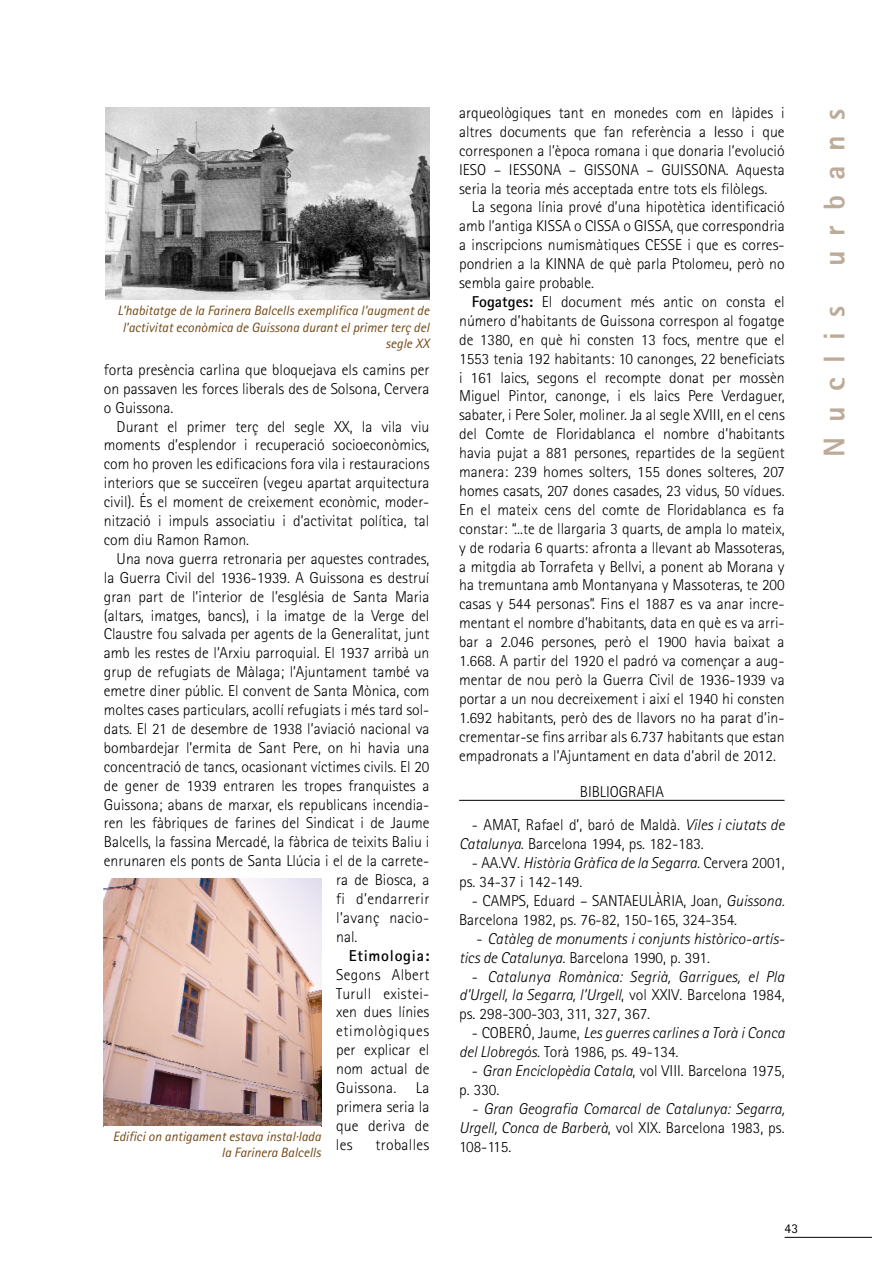
<style>
.page{position:relative;width:893px;height:1263px;background:#fff}
.page>*{position:absolute;margin:0;border:0;box-sizing:border-box;transform-origin:0 0}
.t1{font:800 30px "Rotis Sans Serif";letter-spacing:.5em;color:#bdab99}
.t2{font:300 15.75px/18.9px "Rotis Sans Serif";color:#000;text-align:justify}
.t3{font:italic 300 15.75px/18.9px "Rotis Sans Serif";color:#000}
.t4{font:300 15.75px "Rotis Sans Serif";letter-spacing:.02em;color:#000}
.t5{font:700 15.75px "Rotis Sans Serif";letter-spacing:.045em;color:#000}
.t6{font:italic 13.5px/16.2px "Rotis Sans Serif";color:#734813;text-align:right}
.t7{font:13.5px "Rotis Sans Serif";color:#000}
.s1{font-weight:700}
.s2{font-style:italic}
.s3{font-style:normal}
</style>
<div class="page">
<svg style="left:784px;top:1237px;width:88px;height:1px"></svg>
<svg style="left:459px;top:800px;width:326px;height:1px"></svg>
<img style="left:106px;top:107px;width:323px;height:192px">
<img style="left:104px;top:878px;width:217px;height:248px">
<p class="t6" style="left:117px;top:304px;width:313px">L’habitatge de la Farinera Balcells exemplifica l’augment de l’activitat econòmica de Guissona durant el primer terç del segle XX</p>
<p class="t2" style="left:104px;top:362px;width:327px">forta presència carlina que bloquejava els camins per on passaven les forces liberals des de Solsona, Cervera o Guissona.</p>
<p class="t2" style="left:104px;top:418px;width:327px;text-indent:13px">Durant el primer terç del segle XX, la vila viu moments d’esplendor i recuperació socioeconòmics, com ho proven les edificacions fora vila i restauracions interiors que se succeïren (vegeu apartat arquitectura civil). És el moment de creixement econòmic, moder&shy;nització i impuls associatiu i d’activitat política, tal com diu Ramon Ramon.</p>
<p class="t2" style="left:117px;top:551px;width:314px">Una nova guerra retronaria per aquestes contrades,</p>
<p class="t2" style="left:104px;top:570px;width:327px">la Guerra Civil del 1936-1939. A Guissona es destruí</p>
<p class="t2" style="left:104px;top:588px;width:327px">gran part de l’interior de l’església de Santa Maria</p>
<p class="t2" style="left:104px;top:607px;width:327px">(altars, imatges, bancs), i la imatge de la Verge del</p>
<p class="t2" style="left:104px;top:626px;width:327px">Claustre fou salvada per agents de la Generalitat, junt</p>
<p class="t2" style="left:104px;top:645px;width:327px">amb les restes de l’Arxiu parroquial. El 1937 arribà un</p>
<p class="t2" style="left:104px;top:664px;width:327px">grup de refugiats de Màlaga; l’Ajuntament també va</p>
<p class="t2" style="left:104px;top:683px;width:327px">emetre diner públic. El convent de Santa Mònica, com</p>
<p class="t2" style="left:104px;top:702px;width:327px">moltes cases particulars, acollí refugiats i més tard sol-</p>
<p class="t2" style="left:104px;top:721px;width:327px">dats. El 21 de desembre de 1938 l’aviació nacional va</p>
<p class="t2" style="left:104px;top:740px;width:327px">bombardejar l’ermita de Sant Pere, on hi havia una</p>
<p class="t2" style="left:104px;top:759px;width:327px">concentració de tancs, ocasionant víctimes civils. El 20</p>
<p class="t2" style="left:104px;top:777px;width:327px">de gener de 1939 entraren les tropes franquistes a</p>
<p class="t2" style="left:104px;top:796px;width:327px">Guissona; abans de marxar, els republicans incendia-</p>
<p class="t2" style="left:104px;top:815px;width:327px">ren les fàbriques de farines del Sindicat i de Jaume</p>
<p class="t2" style="left:104px;top:834px;width:327px">Balcells, la fassina Mercadé, la fàbrica de teixits Baliu i</p>
<p class="t2" style="left:104px;top:853px;width:327px">enrunaren els ponts de Santa Llúcia i el de la carrete-</p>
<p class="t2" style="left:336px;top:872px;width:95px">ra de Biosca, a</p>
<p class="t4" style="left:336px;top:893px;width:95px">fi d’endarrerir</p>
<p class="t4" style="left:336px;top:912px;width:95px">l’avanç nacio-</p>
<p class="t2" style="left:336px;top:929px;width:23px">nal.</p>
<p class="t5" style="left:349px;top:950px;width:82px">Etimologia:</p>
<p class="t2" style="left:336px;top:966px;width:95px">Segons Albert Turull existei&shy;xen dues línies etimològiques per explicar el nom actual de Guissona. La primera seria la que deriva de les</p>
<p class="t6" style="left:113px;top:1130px;width:210px">Edifici on antigament estava instal·lada la Farinera Balcells</p>
<p class="t4" style="left:375px;top:1139px;width:55px">troballes</p>
<p class="t2" style="left:459px;top:105px;width:327px">arqueològiques tant en monedes com en làpides i altres documents que fan referència a Iesso i que corresponen a l’època romana i que donaria l’evolució IESO – IESSONA – GISSONA – GUISSONA. Aquesta seria la teoria més acceptada entre tots els filòlegs.</p>
<p class="t2" style="left:459px;top:199px;width:327px;text-indent:13px">La segona línia prové d’una hipotètica identificació amb l’antiga KISSA o CISSA o GISSA, que correspondria a inscripcions numismàtiques CESSE i que es corres&shy;pondrien a la KINNA de què parla Ptolomeu, però no sembla gaire probable.</p>
<p class="t2" style="left:459px;top:294px;width:327px;text-indent:13px"><span class="s1">Fogatges:</span> El document més antic on consta el número d’habitants de Guissona correspon al fogatge de 1380, en què hi consten 13 focs, mentre que el 1553 tenia 192 habitants: 10 canonges, 22 beneficiats i 161 laics, segons el recompte donat per mossèn Miguel Pintor, canonge, i els laics Pere Verdaguer, sabater, i Pere Soler, moliner. Ja al segle XVIII, en el cens del Comte de Floridablanca el nombre d’habitants havia pujat a 881 persones, repartides de la següent manera: 239 homes solters, 155 dones solteres, 207 homes casats, 207 dones casades, 23 vidus, 50 vídues.<br>En el mateix cens del comte de Floridablanca es fa constar: “...te de llargaria 3 quarts, de ampla lo mateix, y de rodaria 6 quarts: afronta a llevant ab Massoteras, a mitgdia ab Torrafeta y Bellvi, a ponent ab Morana y ha tremuntana amb Montanyana y Massoteras, te 200 casas y 544 personas”. Fins el 1887 es va anar incre&shy;mentant el nombre d’habitants, data en què es va arri&shy;bar a 2.046 persones, però el 1900 havia baixat a 1.668. A partir del 1920 el padró va començar a aug&shy;mentar de nou però la Guerra Civil de 1936-1939 va portar a un nou decreixement i així el 1940 hi consten 1.692 habitants, però des de llavors no ha parat d’in&shy;crementar-se fins arribar als 6.737 habitants que estan empadronats a l’Ajuntament en data d’abril de 2012.</p>
<p class="t2" style="left:580px;top:784px;width:86px">BIBLIOGRAFIA</p>
<p class="t2" style="left:459px;top:817px;width:327px;text-indent:13px">- AMAT, Rafael d’, baró de Maldà. <span class="s2">Viles i ciutats de<br>Catalunya.</span> Barcelona 1994, ps. 182-183.</p>
<p class="t2" style="left:459px;top:855px;width:327px;text-indent:13px">- AA.VV. <span class="s2">Història Gràfica de la Segarra.</span> Cervera 2001, ps. 34-37 i 142-149.</p>
<p class="t2" style="left:459px;top:893px;width:327px;text-indent:13px">- CAMPS, Eduard – SANTAEULÀRIA, Joan, <span class="s2">Guissona.<br></span>Barcelona 1982, ps. 76-82, 150-165, 324-354.</p>
<p class="t3" style="left:459px;top:931px;width:327px;text-indent:17px"><span class="s3">-</span> Catàleg de monuments i conjunts històrico-artís&shy;tics de Catalunya. <span class="s3">Barcelona 1990, p. 391.</span></p>
<p class="t3" style="left:459px;top:968px;width:327px;text-align:justify;text-indent:13px"><span class="s3">-</span> Catalunya Romànica: Segrià, Garrigues, el Pla d’Urgell, la Segarra, l’Urgell<span class="s3">, vol XXIV. Barcelona 1984, ps. 298-300-303, 311, 327, 367.</span></p>
<p class="t3" style="left:459px;top:1025px;width:327px;text-indent:13px"><span class="s3">- COBERÓ, Jaume,</span> Les guerres carlines a Torà i Conca del Llobregós. <span class="s3">Torà 1986, ps. 49-134.</span></p>
<p class="t2" style="left:459px;top:1063px;width:327px;text-indent:13px">- <span class="s2">Gran Enciclopèdia Catala</span>, vol VIII. Barcelona 1975, p. 330.</p>
<p class="t3" style="left:459px;top:1101px;width:327px;text-align:justify;text-indent:13px">- Gran Geografia Comarcal de Catalunya: Segarra, Urgell, Conca de Barberà<span class="s3">, vol XIX. Barcelona 1983, ps.<br>108-115.</span></p>
<h1 class="t1" style="left:823px;top:266px;width:159px;rotate:-90deg">urbans</h1>
<h1 class="t1" style="left:823px;top:457px;width:152px;rotate:-90deg">Nuclis</h1>
<p class="t7" style="left:784px;top:1224px;width:15px">43</p>
</div>
